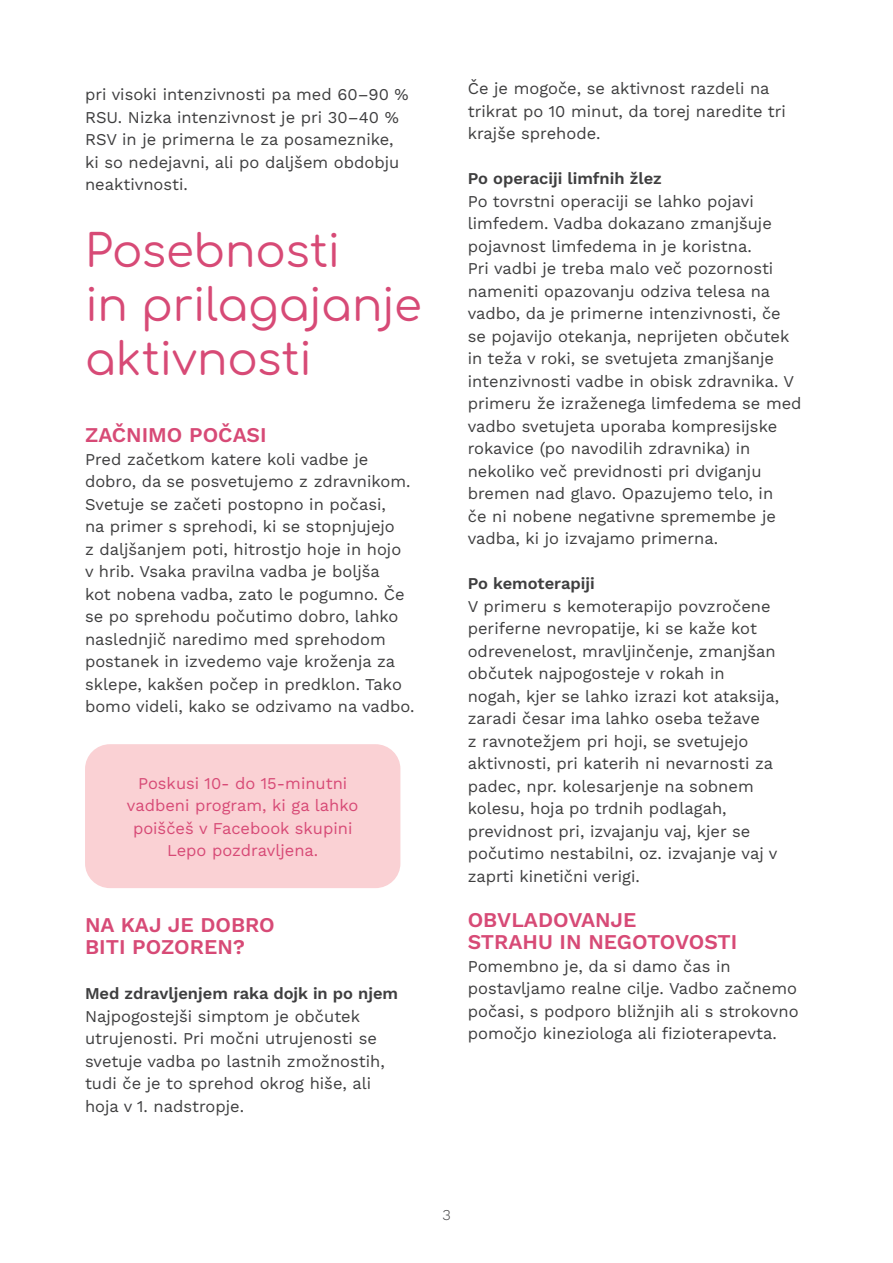
<style>
.page{position:relative;width:893px;height:1263px;background:#fff}
.page>*{position:absolute;margin:0;border:0;box-sizing:border-box;transform-origin:0 0}
.HL{font:45px/54px "Comfortaa";letter-spacing:-.005em;color:#d74a76}
.SHL{font:21px/22.5px "Work Sans";color:#d74a76}
.Text{font:16.5px/22.5px "Work Sans";color:#3e3e3f}
.Text-2{font:16.5px/22.5px "Work Sans";color:#d74a76;text-align:center}
.t1{font:15px "Work Sans";color:#3e3e3f}
</style>
<div class="page">
<div style="left:85px;top:744px;width:315px;height:144px;background:#fad1d4;border-radius:25px"></div>
<p class="Text" style="left:85px;top:83px;width:325px">pri visoki intenzivnosti pa med 60–90 % RSU. Nizka intenzivnost je pri 30–40 % RSV in je primerna le za posameznike, ki so nedejavni, ali po daljšem obdobju neaktivnosti.</p>
<p class="HL" style="left:85px;top:218px;width:338px">Posebnosti<br>in prilagajanje aktivnosti</p>
<p class="SHL" style="left:85px;top:423px;width:183px">ZAČNIMO POČASI</p>
<p class="Text" style="left:85px;top:447px;width:331px">Pred začetkom katere koli vadbe je dobro, da se posvetujemo z zdravnikom.<br>Svetuje se začeti postopno in počasi,<br>na primer s sprehodi, ki se stopnjujejo<br>z daljšanjem poti, hitrostjo hoje in hojo<br>v hrib. Vsaka pravilna vadba je boljša<br>kot nobena vadba, zato le pogumno. Če se po sprehodu počutimo dobro, lahko naslednjič naredimo med sprehodom postanek in izvedemo vaje kroženja za sklepe, kakšen počep in predklon. Tako bomo videli, kako se odzivamo na vadbo.</p>
<p class="Text-2" style="left:127px;top:771px;width:233px">Poskusi 10- do 15-minutni vadbeni program, ki ga lahko poiščeš v Facebook skupini<br>Lepo pozdravljena.</p>
<p class="SHL" style="left:85px;top:912px;width:191px">NA KAJ JE DOBRO<br>BITI POZOREN?</p>
<p class="Text" style="left:85px;top:981px;width:315px">Med zdravljenjem raka dojk in po njem</p>
<p class="Text" style="left:85px;top:1004px;width:301px">Najpogostejši simptom je občutek utrujenosti. Pri močni utrujenosti se svetuje vadba po lastnih zmožnostih, tudi če je to sprehod okrog hiše, ali hoja v 1. nadstropje.</p>
<p class="Text" style="left:468px;top:76px;width:320px">Če je mogoče, se aktivnost razdeli na trikrat po 10 minut, da torej naredite tri krajše sprehode.</p>
<p class="Text" style="left:468px;top:166px;width:196px">Po operaciji limfnih žlez</p>
<p class="Text" style="left:468px;top:189px;width:335px">Po tovrstni operaciji se lahko pojavi limfedem. Vadba dokazano zmanjšuje pojavnost limfedema in je koristna.<br>Pri vadbi je treba malo več pozornosti nameniti opazovanju odziva telesa na vadbo, da je primerne intenzivnosti, če se pojavijo otekanja, neprijeten občutek in teža v roki, se svetujeta zmanjšanje intenzivnosti vadbe in obisk zdravnika. V primeru že izraženega limfedema se med vadbo svetujeta uporaba kompresijske rokavice (po navodilih zdravnika) in nekoliko več previdnosti pri dviganju bremen nad glavo. Opazujemo telo, in<br>če ni nobene negativne spremembe je vadba, ki jo izvajamo primerna.</p>
<p class="Text" style="left:468px;top:571px;width:129px">Po kemoterapiji</p>
<p class="Text" style="left:468px;top:594px;width:313px">V primeru s kemoterapijo povzročene periferne nevropatije, ki se kaže kot odrevenelost, mravljinčenje, zmanjšan občutek najpogosteje v rokah in nogah, kjer se lahko izrazi kot ataksija, zaradi česar ima lahko oseba težave<br>z ravnotežjem pri hoji, se svetujejo aktivnosti, pri katerih ni nevarnosti za padec, npr. kolesarjenje na sobnem kolesu, hoja po trdnih podlagah, previdnost pri, izvajanju vaj, kjer se počutimo nestabilni, oz. izvajanje vaj v zaprti kinetični verigi.</p>
<p class="SHL" style="left:468px;top:907px;width:271px">OBVLADOVANJE<br>STRAHU IN NEGOTOVOSTI</p>
<p class="Text" style="left:468px;top:954px;width:332px">Pomembno je, da si damo čas in postavljamo realne cilje. Vadbo začnemo počasi, s podporo bližnjih ali s strokovno pomočjo kineziologa ali fizioterapevta.</p>
<p class="t1" style="left:442px;top:1203px;width:10px">3</p>
</div>
